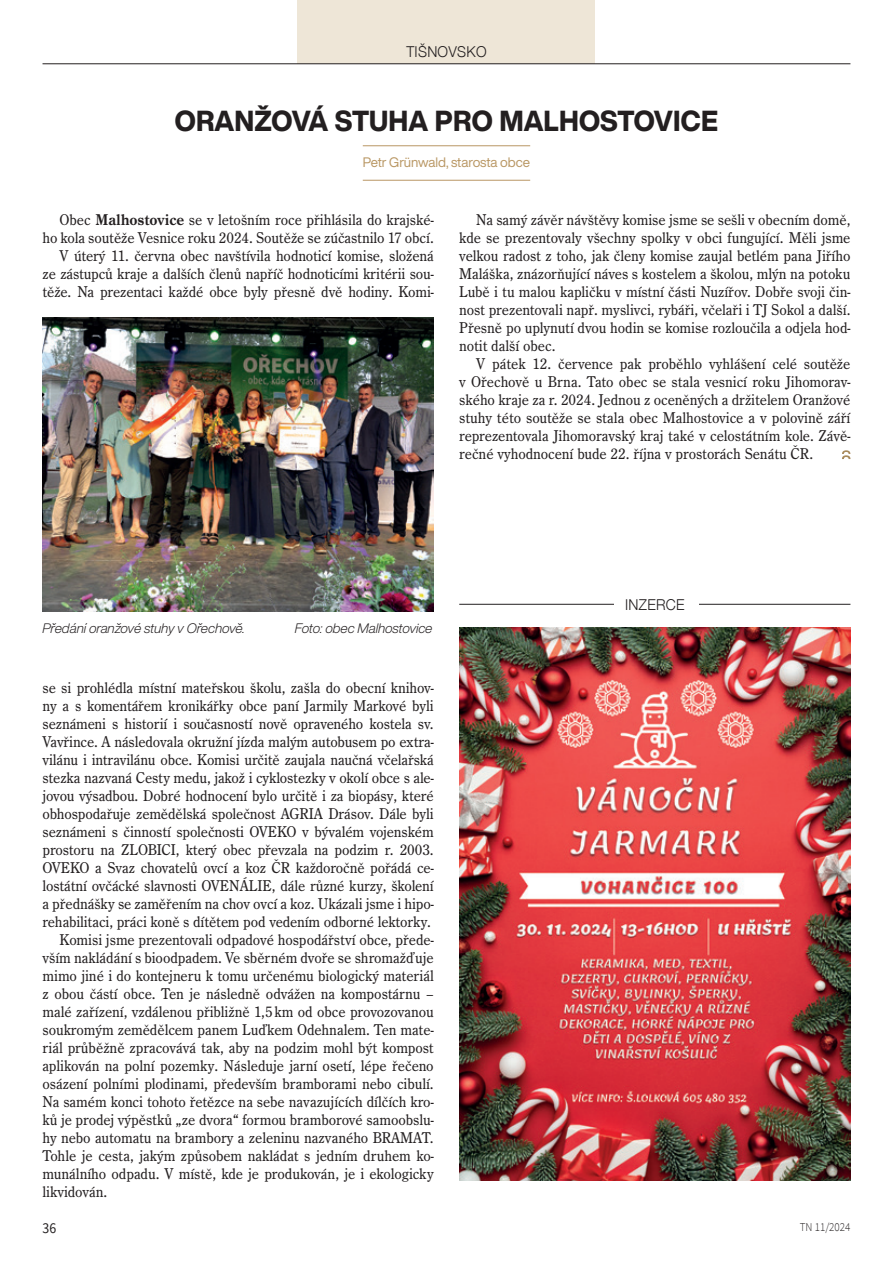
<style>
.page{position:relative;width:893px;height:1263px;background:#fff}
.page>*{position:absolute;margin:0;border:0;box-sizing:border-box;transform-origin:0 0}
.nadpis1{font:800 28.5px "Helvetica Now Display";color:#231f20;scale:.95 1}
.text_normal_TN{font:16.2px/18px "Century Old Style Pro";letter-spacing:-.005em;color:#231f20;text-align:justify;scale:.95 1}
.hlavička_rubrika{font:300 15px "Helvetica Neue";letter-spacing:.02em;color:#231f20;scale:.95 1}
.t1{font:15px "Source Sans Pro";color:#231f20;scale:.92 1}
.popis_fotek{font:italic 300 13.5px "Helvetica Now Display";letter-spacing:-.005em;color:#231f20}
.autor_textu{font:13.5px "Helvetica Now Display";letter-spacing:-.005em;color:#b99764}
.t2{font:300 12px "Source Sans Pro";color:#231f20;scale:.92 1}
.s1{font-weight:700}
</style>
<div class="page">
<div style="left:298px;top:0;width:297px;height:64px;background:#eee6d7"></div>
<hr style="left:43px;top:64px;width:807px;height:1px;background:#231f20">
<hr style="left:363px;top:145px;width:167px;height:1px;background:#b99764">
<hr style="left:363px;top:180px;width:167px;height:1px;background:#b99764">
<img style="left:459px;top:627px;width:391px;height:554px">
<hr style="left:459px;top:604px;width:391px;height:1px;background:#231f20">
<div style="left:614px;top:591px;width:85px;height:26px;background:#fff"></div>
<img style="left:43px;top:317px;width:391px;height:294px">
<svg style="left:842px;top:450px;width:8px;height:9px"></svg>
<p class="hlavička_rubrika" style="left:406px;top:40px;width:86px">TIŠNOVSKO</p>
<p class="nadpis1" style="left:175px;top:101px;width:573px">ORANŽOVÁ STUHA PRO MALHOSTOVICE</p>
<p class="autor_textu" style="left:363px;top:153px;width:169px">Petr Grünwald, starosta obce</p>
<p class="text_normal_TN" style="left:43px;top:211px;width:413px;text-align:right">Obec <span class="s1">Malhostovice</span> se v letošním roce přihlásila do krajské&shy;ho kola soutěže Vesnice roku 2024. Soutěže se zúčastnilo 17 obcí.</p>
<p class="text_normal_TN" style="left:43px;top:247px;width:413px;text-indent:17px">V úterý 11. června obec navštívila hodnoticí komise, složená ze zástupců kraje a dalších členů napříč hodnoticími kritérii sou&shy;těže. Na prezentaci každé obce byly přesně dvě hodiny. Komi-</p>
<p class="text_normal_TN" style="left:459px;top:211px;width:413px;text-indent:17px">Na samý závěr návštěvy komise jsme se sešli v obecním domě, kde se prezentovaly všechny spolky v obci fungující. Měli jsme velkou radost z toho, jak členy komise zaujal betlém pana Jiřího Maláška, znázorňující náves s kostelem a školou, mlýn na potoku Lubě i tu malou kapličku v místní části Nuzířov. Dobře svoji čin&shy;nost prezentovali např. myslivci, rybáři, včelaři i TJ Sokol a další.<br>Přesně po uplynutí dvou hodin se komise rozloučila a odjela hod&shy;notit další obec.</p>
<p class="text_normal_TN" style="left:459px;top:355px;width:413px;text-indent:17px">V pátek 12. července pak proběhlo vyhlášení celé soutěže v Ořechově u Brna. Tato obec se stala vesnicí roku Jihomorav&shy;ského kraje za r. 2024. Jednou z oceněných a držitelem Oranžové stuhy této soutěže se stala obec Malhostovice a v polovině září reprezentovala Jihomoravský kraj také v celostátním kole. Závě&shy;rečné vyhodnocení bude 22. října v prostorách Senátu ČR.</p>
<p class="popis_fotek" style="left:43px;top:619px;width:204px">Předání oranžové stuhy v Ořechově.</p>
<p class="popis_fotek" style="left:295px;top:619px;width:139px">Foto: obec Malhostovice</p>
<p class="text_normal_TN" style="left:43px;top:679px;width:413px">se si prohlédla místní mateřskou školu, zašla do obecní knihov&shy;ny a s komentářem kronikářky obce paní Jarmily Markové byli seznámeni s historií i současností nově opraveného kostela sv.<br>Vavřince. A následovala okružní jízda malým autobusem po extra&shy;vilánu i intravilánu obce. Komisi určitě zaujala naučná včelařská stezka nazvaná Cesty medu, jakož i cyklostezky v okolí obce s ale&shy;jovou výsadbou. Dobré hodnocení bylo určitě i za biopásy, které obhospodařuje zemědělská společnost AGRIA Drásov. Dále byli seznámeni s činností společnosti OVEKO v bývalém vojenském prostoru na ZLOBICI, který obec převzala na podzim r. 2003.<br>OVEKO a Svaz chovatelů ovcí a koz ČR každoročně pořádá ce&shy;lostátní ovčácké slavnosti OVENÁLIE, dále různé kurzy, školení a přednášky se zaměřením na chov ovcí a koz. Ukázali jsme i hipo&shy;rehabilitaci, práci koně s dítětem pod vedením odborné lektorky.</p>
<p class="text_normal_TN" style="left:43px;top:931px;width:413px;text-indent:17px">Komisi jsme prezentovali odpadové hospodářství obce, přede&shy;vším nakládání s bioodpadem. Ve sběrném dvoře se shromažďuje mimo jiné i do kontejneru k tomu určenému biologický materiál z obou částí obce. Ten je následně odvážen na kompostárnu – malé zařízení, vzdálenou přibližně 1,5 km od obce provozovanou soukromým zemědělcem panem Luďkem Odehnalem. Ten mate&shy;riál průběžně zpracovává tak, aby na podzim mohl být kompost aplikován na polní pozemky. Následuje jarní osetí, lépe řečeno osázení polními plodinami, především bramborami nebo cibulí.<br>Na samém konci tohoto řetězce na sebe navazujících dílčích kro&shy;ků je prodej výpěstků „ze dvora“ formou bramborové samoobslu&shy;hy nebo automatu na brambory a zeleninu nazvaného BRAMAT.<br>Tohle je cesta, jakým způsobem nakládat s jedním druhem ko&shy;munálního odpadu. V místě, kde je produkován, je i ekologicky likvidován.</p>
<p class="hlavička_rubrika" style="left:625px;top:593px;width:64px">INZERCE</p>
<p class="t1" style="left:43px;top:1219px;width:16px">36</p>
<p class="t2" style="left:800px;top:1220px;width:57px">TN 11/2024</p>
</div>
